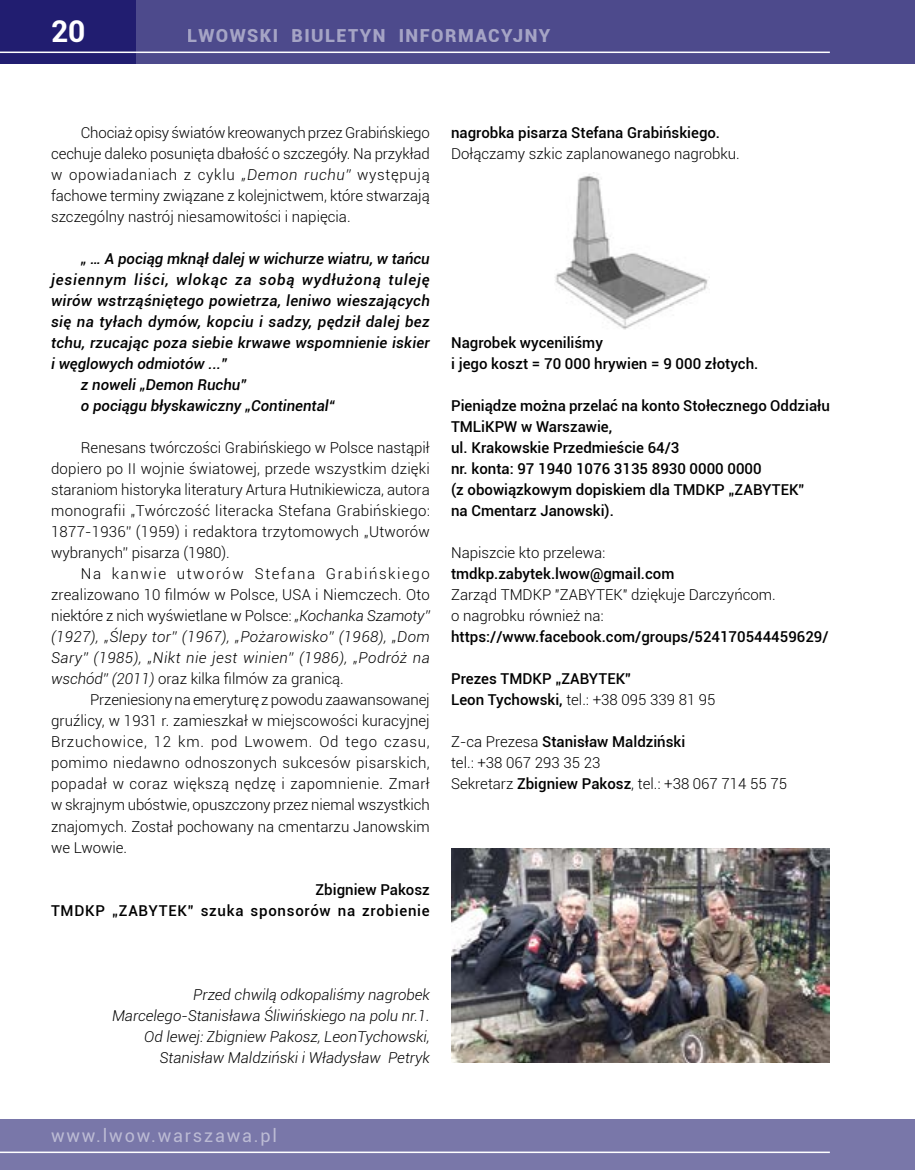
<style>
.page{position:relative;width:915px;height:1170px;background:#fff}
.page>*{position:absolute;margin:0;border:0;box-sizing:border-box;transform-origin:0 0}
.t1{font:700 30px "Roboto";color:#fff}
.t2{font:900 18px "Roboto";letter-spacing:.08em;color:#fff}
.t3{font:18px "Roboto";letter-spacing:.1em;color:#fff}
.t4{font:300 15px/21px "Roboto";color:#000;text-align:justify}
.t5{font:500 15px/21px "Roboto";color:#000}
.t6{font:italic 500 15px "Roboto";letter-spacing:.015em;color:#000}
.t7{font:italic 300 15px/21px "Roboto";color:#000;text-align:right}
.t8{font:500 15px/21px "Roboto";letter-spacing:.05em;color:#000;text-align:right}
.t9{font:italic 500 15px "Roboto";letter-spacing:.055em;color:#000}
.s1{font-style:italic}
.s2{font-weight:300}
.s3{font-weight:500}
</style>
<div class="page">
<div style="left:0;top:0;width:914px;height:64px;background:#4d4a8c"></div>
<div style="left:0;top:1118px;width:914px;height:51px;background:#7977a9"></div>
<div style="left:0;top:0;width:136px;height:64px;background:#211d70"></div>
<hr style="left:0;top:52px;width:829px;height:1px;background:#fff">
<hr style="left:0;top:1151px;width:829px;height:1px;background:#fff">
<img style="left:555px;top:174px;width:153px;height:156px">
<img style="left:451px;top:848px;width:378px;height:214px">
<h1 class="t1" style="left:51px;top:10px;width:36px">20</h1>
<p class="t2" style="left:188px;top:22px;width:364px">LWOWSKI BIULETYN INFORMACYJNY</p>
<p class="t4" style="left:51px;top:122px;width:380px;text-indent:30px">Chociaż opisy światów kreowanych przez Grabińskiego cechuje daleko posunięta dbałość o szczegóły. Na przykład w opowiadaniach z cyklu <span class="s1">„Demon ruchu”</span> występują fachowe terminy związane z kolejnictwem, które stwarzają szczególny nastrój niesamowitości i napięcia.</p>
<p class="t6" style="left:81px;top:248px;width:350px">„ … A pociąg mknął dalej w wichurze wiatru, w tańcu</p>
<p class="t9" style="left:51px;top:269px;width:380px">jesiennym liści, wlokąc za sobą wydłużoną tuleję</p>
<p class="t6" style="left:51px;top:290px;width:380px">wirów wstrząśniętego powietrza, leniwo wieszających</p>
<p class="t6" style="left:51px;top:311px;width:380px">się na tyłach dymów, kopciu i sadzy, pędził dalej bez</p>
<p class="t6" style="left:51px;top:332px;width:380px">tchu, rzucając poza siebie krwawe wspomnienie iskier</p>
<p class="t6" style="left:51px;top:353px;width:177px">i węglowych odmiotów ...”</p>
<p class="t6" style="left:81px;top:374px;width:167px">z noweli „Demon Ruchu”</p>
<p class="t6" style="left:81px;top:395px;width:255px">o pociągu błyskawiczny „Continental“</p>
<p class="t4" style="left:51px;top:437px;width:380px;text-indent:30px">Renesans twórczości Grabińskiego w Polsce nastąpił dopiero po II wojnie światowej, przede wszystkim dzięki staraniom historyka literatury Artura Hutnikiewicza, autora monografii „Twórczość literacka Stefana Grabińskiego:<br>1877-1936” (1959) i redaktora trzytomowych „Utworów wybranych” pisarza (1980).</p>
<p class="t4" style="left:51px;top:563px;width:380px;text-indent:30px">Na kanwie utworów Stefana Grabińskiego zrealizowano 10 filmów w Polsce, USA i Niemczech. Oto niektóre z nich wyświetlane w Polsce: <span class="s1">„Kochanka Szamoty” (1927), „Ślepy tor” (1967), „Pożarowisko” (1968), „Dom Sary” (1985), „Nikt nie jest winien” (1986), „Podróż na wschód” (2011)</span> oraz kilka filmów za granicą.</p>
<p class="t4" style="left:51px;top:689px;width:380px;text-indent:39px">Przeniesiony na emeryturę z powodu zaawansowanej gruźlicy, w 1931 r. zamieszkał w miejscowości kuracyjnej Brzuchowice, 12 km. pod Lwowem. Od tego czasu, pomimo niedawno odnoszonych sukcesów pisarskich, popadał w coraz większą nędzę i zapomnienie. Zmarł w skrajnym ubóstwie, opuszczony przez niemal wszystkich znajomych. Został pochowany na cmentarzu Janowskim we Lwowie.</p>
<p class="t8" style="left:51px;top:878px;width:380px">Zbigniew Pakosz<br>TMDKP „ZABYTEK” szuka sponsorów na zrobienie</p>
<p class="t5" style="left:451px;top:122px;width:270px">nagrobka pisarza Stefana Grabińskiego.</p>
<p class="t4" style="left:451px;top:143px;width:290px">Dołączamy szkic zaplanowanego nagrobku.</p>
<p class="t5" style="left:451px;top:332px;width:309px">Nagrobek wyceniliśmy<br>i jego koszt = 70 000 hrywien = 9 000 złotych.</p>
<p class="t5" style="left:451px;top:395px;width:380px">Pieniądze można przelać na konto Stołecznego Oddziału TMLiKPW w Warszawie,<br>ul. Krakowskie Przedmieście 64/3<br>nr. konta: 97 1940 1076 3135 8930 0000 0000<br>(z obowiązkowym dopiskiem dla TMDKP „ZABYTEK”<br>na Cmentarz Janowski).</p>
<p class="t4" style="left:451px;top:542px;width:156px">Napiszcie kto przelewa:</p>
<p class="t5" style="left:451px;top:563px;width:225px">tmdkp.zabytek.lwow@gmail.com</p>
<p class="t4" style="left:451px;top:584px;width:326px">Zarząd TMDKP "ZABYTEK" dziękuje Darczyńcom. o nagrobku również na:</p>
<p class="t5" style="left:451px;top:626px;width:379px">https://www.facebook.com/groups/524170544459629/</p>
<p class="t5" style="left:451px;top:668px;width:266px">Prezes TMDKP „ZABYTEK”<br>Leon Tychowski, <span class="s2">tel.: +38 095 339 81 95</span></p>
<p class="t4" style="left:451px;top:731px;width:337px;text-align:left">Z-ca Prezesa <span class="s3">Stanisław Maldziński<br></span>tel.: +38 067 293 35 23<br>Sekretarz <span class="s3">Zbigniew Pakosz</span>, tel.: +38 067 714 55 75</p>
<p class="t7" style="left:112px;top:983px;width:319px">Przed chwilą odkopaliśmy nagrobek Marcelego-Stanisława Śliwińskiego na polu nr.1.<br>Od lewej: Zbigniew Pakosz, LeonTychowski, Stanisław Maldziński i Władysław Petryk</p>
<p class="t3" style="left:51px;top:1122px;width:227px">www.lwow.warszawa.pl</p>
</div>
